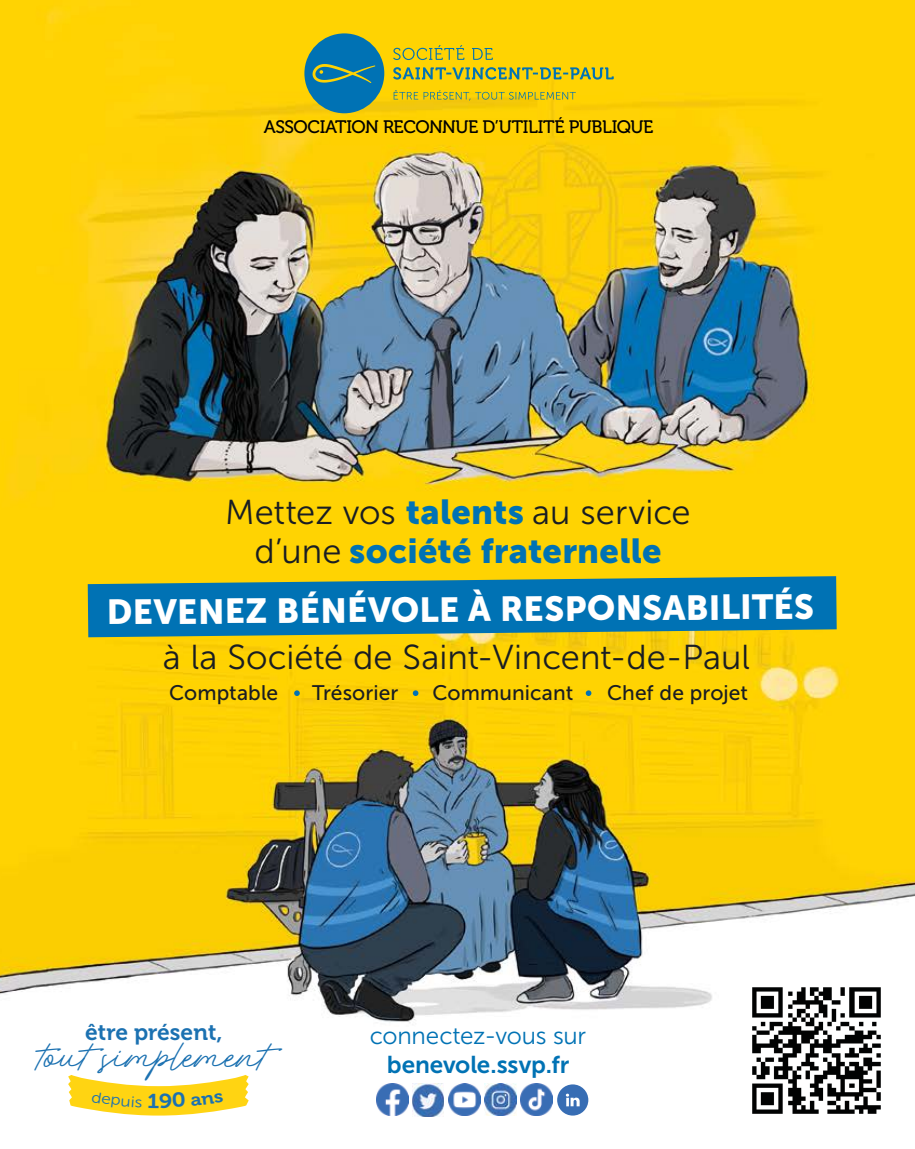
<style>
.page{position:relative;width:915px;height:1149px;background:#fff}
.page>*{position:absolute;margin:0;border:0;box-sizing:border-box;transform-origin:0 0}
.t1{font:34.5px "Museo Sans 300";color:#191d23}
.t2{font:34.5px "Museo Sans 900";color:#fff}
.t3{font:34.5px "Museo Sans 900";letter-spacing:.005em;color:#0072b4}
.t4{font:24.75px "Rocket Clouds DEMO";color:#1b71b1}
.t5{font:24.3px "Museo Sans 300";letter-spacing:-.005em;color:#0072b4}
.t6{font:24.3px "Museo Sans 700";letter-spacing:-.005em;color:#0072b4}
.t7{font:22.8px "Museo 700";color:#1b71b1}
.t8{font:21px "Museo Sans 500";letter-spacing:.005em;color:#191d23}
.t9{font:18px "Museo 500";letter-spacing:-.025em;color:#000}
.s1{font-family:"Museo Sans 900";color:#0072b4}
.s2{font-family:"Museo Sans 300";color:#191d23}
</style>
<div class="page">
<hr style="left:914px;top:0;width:1px;height:1148px;background:#e8e6e4">
<img style="left:0;top:0;width:914px;height:1117px">
<svg style="left:294px;top:690px;width:6px;height:5px"></svg>
<svg style="left:412px;top:690px;width:6px;height:5px"></svg>
<svg style="left:585px;top:690px;width:6px;height:5px"></svg>
<svg style="left:88px;top:576px;width:748px;height:61px;background:#207e9d"></svg>
<svg style="left:304px;top:33px;width:309px;height:80px;background:#bcb830"></svg>
<div style="left:557px;top:1084px;width:31px;height:31px;background:#376db4;border-radius:50%"></div>
<svg style="left:565px;top:1093px;width:14px;height:12px"></svg>
<img style="left:520px;top:1082px;width:32px;height:32px">
<img style="left:448px;top:1082px;width:32px;height:32px">
<img style="left:376px;top:1082px;width:32px;height:32px">
<img style="left:484px;top:1082px;width:32px;height:32px">
<img style="left:412px;top:1083px;width:32px;height:32px">
<img style="left:750px;top:983px;width:131px;height:132px">
<svg style="left:68px;top:1074px;width:180px;height:41px"></svg>
<p class="t9" style="left:263px;top:117px;width:391px">ASSOCIATION RECONNUE D’UTILITÉ PUBLIQUE</p>
<p class="t1" style="left:225px;top:494px;width:467px">Mettez vos <span class="s1">talents</span> au service</p>
<p class="t3" style="left:254px;top:531px;width:408px"><span class="s2">d’une</span> société fraternelle</p>
<p class="t2" style="left:107px;top:589px;width:709px">DEVENEZ BÉNÉVOLE À RESPONSABILITÉS</p>
<p class="t1" style="left:163px;top:638px;width:588px">à la Société de Saint-Vincent-de-Paul</p>
<p class="t8" style="left:169px;top:681px;width:111px">Comptable</p>
<p class="t8" style="left:312px;top:681px;width:88px">Trésorier</p>
<p class="t8" style="left:432px;top:681px;width:142px">Communicant</p>
<p class="t8" style="left:607px;top:681px;width:142px">Chef de projet</p>
<p class="t7" style="left:85px;top:1019px;width:139px">être présent,</p>
<p class="t4" style="left:40px;top:1043px;width:249px">toutsimplement</p>
<p class="t5" style="left:369px;top:1022px;width:218px">connectez-vous sur</p>
<p class="t6" style="left:386px;top:1050px;width:184px">benevole.ssvp.fr</p>
</div>
